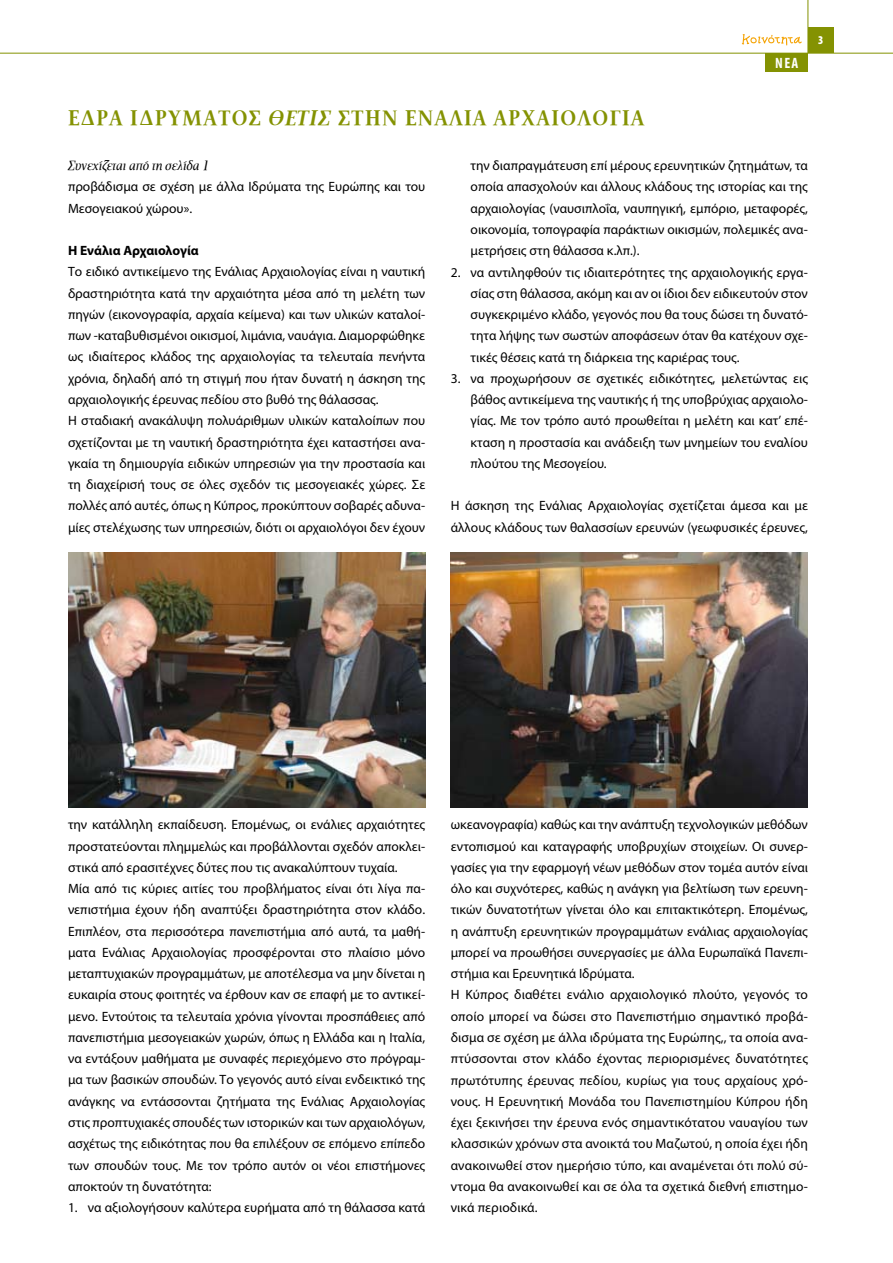
<style>
.page{position:relative;width:893px;height:1263px;background:#fff}
.page>*{position:absolute;margin:0;border:0;box-sizing:border-box;transform-origin:0 0}
.t1{font:700 21px "PF Document";letter-spacing:.07em;color:#849202}
.t2{font:700 condensed 15px "Myriad Pro";color:#fff}
.t3{font:13.5px/21.3px "Myriad Pro";color:#000}
.t4{font:italic 13.5px "PF Document";color:#000}
.t5{font:700 13.5px "Myriad Pro";color:#000}
.t6{font:900 condensed 12px "Myriad Pro";color:#fff}
.s1{font-style:italic}
</style>
<div class="page">
<hr style="left:0;top:53px;width:893px;height:1px;background:#849202">
<hr style="left:808px;top:0;width:1px;height:53px;background:#849202">
<div style="left:808px;top:27px;width:25px;height:26px;background:#849202"></div>
<svg style="left:742px;top:34px;width:60px;height:11px"></svg>
<div style="left:766px;top:53px;width:42px;height:18px;background:#849202"></div>
<img style="left:451px;top:553px;width:357px;height:255px">
<img style="left:68px;top:553px;width:357px;height:255px">
<p class="t2" style="left:775px;top:53px;width:25px">ΝΕΑ</p>
<p class="t6" style="left:818px;top:33px;width:7px">3</p>
<h1 class="t1" style="left:68px;top:106px;width:578px">ΕΔΡΑ ΙΔΡΥΜΑΤΟΣ <span class="s1">ΘΕΤΙΣ</span> ΣΤΗΝ ΕΝΑΛΙΑ ΑΡΧΑΙΟΛΟΓΙΑ</h1>
<p class="t4" style="left:68px;top:158px;width:143px">Συνεχίζεται από τη σελίδα 1</p>
<p class="t3" style="left:68px;top:176px;width:359px">προβάδισμα σε σχέση με άλλα Ιδρύματα της Ευρώπης και του<br>Μεσογειακού χώρου».</p>
<p class="t5" style="left:68px;top:242px;width:132px">Η Ενάλια Αρχαιολογία</p>
<p class="t3" style="left:68px;top:261px;width:359px">Το ειδικό αντικείμενο της Ενάλιας Αρχαιολογίας είναι η ναυτική δραστηριότητα κατά την αρχαιότητα μέσα από τη μελέτη των πηγών (εικονογραφία, αρχαία κείμενα) και των υλικών καταλοί&shy;πων -καταβυθισμένοι οικισμοί, λιμάνια, ναυάγια. Διαμορφώθηκε ως ιδιαίτερος κλάδος της αρχαιολογίας τα τελευταία πενήντα χρόνια, δηλαδή από τη στιγμή που ήταν δυνατή η άσκηση της αρχαιολογικής έρευνας πεδίου στο βυθό της θάλασσας.<br>Η σταδιακή ανακάλυψη πολυάριθμων υλικών καταλοίπων που σχετίζονται με τη ναυτική δραστηριότητα έχει καταστήσει ανα&shy;γκαία τη δημιουργία ειδικών υπηρεσιών για την προστασία και τη διαχείρισή τους σε όλες σχεδόν τις μεσογειακές χώρες. Σε πολλές από αυτές, όπως η Κύπρος, προκύπτουν σοβαρές αδυνα&shy;μίες στελέχωσης των υπηρεσιών, διότι οι αρχαιολόγοι δεν έχουν</p>
<p class="t3" style="left:471px;top:155px;width:339px;text-align:justify">την διαπραγμάτευση επί μέρους ερευνητικών ζητημάτων, τα οποία απασχολούν και άλλους κλάδους της ιστορίας και της αρχαιολογίας (ναυσιπλοΐα, ναυπηγική, εμπόριο, μεταφορές, οικονομία, τοπογραφία παράκτιων οικισμών, πολεμικές ανα&shy;μετρήσεις στη θάλασσα κ.λπ.).</p>
<p class="t3" style="left:471px;top:261px;width:339px;text-align:justify;text-indent:-20px">2. να αντιληφθούν τις ιδιαιτερότητες της αρχαιολογικής εργα&shy;σίας στη θάλασσα, ακόμη και αν οι ίδιοι δεν ειδικευτούν στον συγκεκριμένο κλάδο, γεγονός που θα τους δώσει τη δυνατό&shy;τητα λήψης των σωστών αποφάσεων όταν θα κατέχουν σχε&shy;τικές θέσεις κατά τη διάρκεια της καριέρας τους.</p>
<p class="t3" style="left:471px;top:367px;width:339px;text-align:justify;text-indent:-20px">3. να προχωρήσουν σε σχετικές ειδικότητες, μελετώντας εις βάθος αντικείμενα της ναυτικής ή της υποβρύχιας αρχαιολο&shy;γίας. Με τον τρόπο αυτό προωθείται η μελέτη και κατ’ επέ&shy;κταση η προστασία και ανάδειξη των μνημείων του εναλίου πλούτου της Μεσογείου.</p>
<p class="t3" style="left:451px;top:495px;width:359px">Η άσκηση της Ενάλιας Αρχαιολογίας σχετίζεται άμεσα και με άλλους κλάδους των θαλασσίων ερευνών (γεωφυσικές έρευνες,</p>
<p class="t3" style="left:68px;top:814px;width:359px">την κατάλληλη εκπαίδευση. Επομένως, οι ενάλιες αρχαιότητες προστατεύονται πλημμελώς και προβάλλονται σχεδόν αποκλει&shy;στικά από ερασιτέχνες δύτες που τις ανακαλύπτουν τυχαία.<br>Μία από τις κύριες αιτίες του προβλήματος είναι ότι λίγα πα&shy;νεπιστήμια έχουν ήδη αναπτύξει δραστηριότητα στον κλάδο.<br>Επιπλέον, στα περισσότερα πανεπιστήμια από αυτά, τα μαθή&shy;ματα Ενάλιας Αρχαιολογίας προσφέρονται στο πλαίσιο μόνο μεταπτυχιακών προγραμμάτων, με αποτέλεσμα να μην δίνεται η ευκαιρία στους φοιτητές να έρθουν καν σε επαφή με το αντικεί&shy;μενο. Εντούτοις τα τελευταία χρόνια γίνονται προσπάθειες από πανεπιστήμια μεσογειακών χωρών, όπως η Ελλάδα και η Ιταλία, να εντάξουν μαθήματα με συναφές περιεχόμενο στο πρόγραμ&shy;μα των βασικών σπουδών. Το γεγονός αυτό είναι ενδεικτικό της ανάγκης να εντάσσονται ζητήματα της Ενάλιας Αρχαιολογίας στις προπτυχιακές σπουδές των ιστορικών και των αρχαιολόγων, ασχέτως της ειδικότητας που θα επιλέξουν σε επόμενο επίπεδο των σπουδών τους. Με τον τρόπο αυτόν οι νέοι επιστήμονες αποκτούν τη δυνατότητα:</p>
<p class="t3" style="left:68px;top:1197px;width:359px">1. να αξιολογήσουν καλύτερα ευρήματα από τη θάλασσα κατά</p>
<p class="t3" style="left:451px;top:814px;width:359px">ωκεανογραφία) καθώς και την ανάπτυξη τεχνολογικών μεθόδων εντοπισμού και καταγραφής υποβρυχίων στοιχείων. Οι συνερ&shy;γασίες για την εφαρμογή νέων μεθόδων στον τομέα αυτόν είναι όλο και συχνότερες, καθώς η ανάγκη για βελτίωση των ερευνη&shy;τικών δυνατοτήτων γίνεται όλο και επιτακτικότερη. Επομένως, η ανάπτυξη ερευνητικών προγραμμάτων ενάλιας αρχαιολογίας μπορεί να προωθήσει συνεργασίες με άλλα Ευρωπαϊκά Πανεπι&shy;στήμια και Ερευνητικά Ιδρύματα.<br>Η Κύπρος διαθέτει ενάλιο αρχαιολογικό πλούτο, γεγονός το οποίο μπορεί να δώσει στο Πανεπιστήμιο σημαντικό προβά&shy;δισμα σε σχέση με άλλα ιδρύματα της Ευρώπης,, τα οποία ανα&shy;πτύσσονται στον κλάδο έχοντας περιορισμένες δυνατότητες πρωτότυπης έρευνας πεδίου, κυρίως για τους αρχαίους χρό&shy;νους. Η Ερευνητική Μονάδα του Πανεπιστημίου Κύπρου ήδη έχει ξεκινήσει την έρευνα ενός σημαντικότατου ναυαγίου των κλασσικών χρόνων στα ανοικτά του Μαζωτού, η οποία έχει ήδη ανακοινωθεί στον ημερήσιο τύπο, και αναμένεται ότι πολύ σύ&shy;ντομα θα ανακοινωθεί και σε όλα τα σχετικά διεθνή επιστημο&shy;νικά περιοδικά.</p>
</div>
